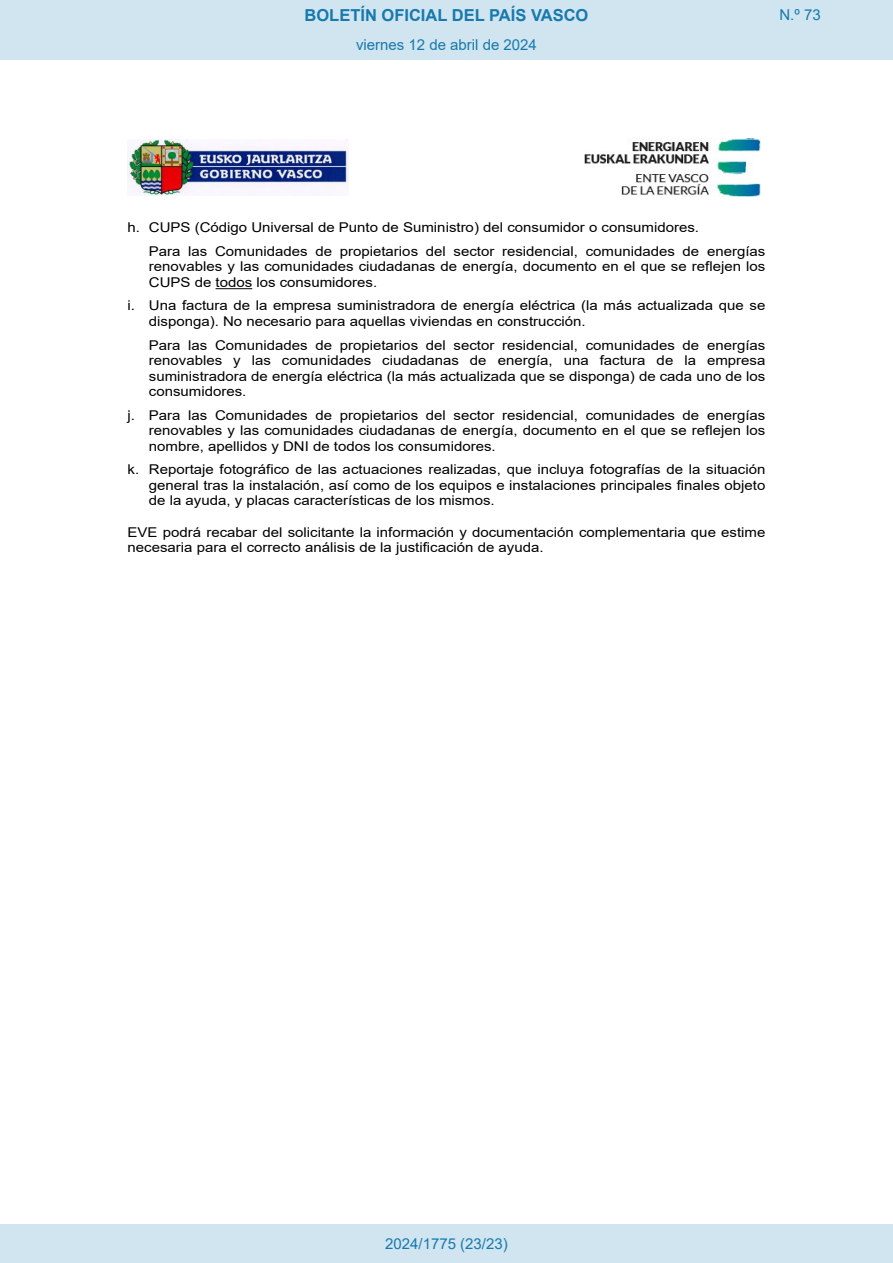
<style>
.page{position:relative;width:893px;height:1263px;background:#fff}
.page>*{position:absolute;margin:0;border:0;box-sizing:border-box;transform-origin:0 0}
.t1{font:700 16.5px "Arial";color:#1879ad}
.Paginacion_Centro{font:15px "Arial";color:#1879ad}
.t2{font:13.5px/15.5px "Arial";color:#000;scale:1.11 1}
</style>
<div class="page">
<img style="left:128px;top:139px;width:221px;height:57px">
<img style="left:584px;top:139px;width:177px;height:57px">
<hr style="left:216px;top:288px;width:36px;height:1px;background:#000">
<div style="left:0;top:0;width:893px;height:60px;background:#d0e5f0"></div>
<div style="left:0;top:1225px;width:893px;height:38px;background:#d0e5f0"></div>
<p class="t1" style="left:305px;top:3px;width:285px">BOLETÍN OFICIAL DEL PAÍS VASCO</p>
<p class="Paginacion_Centro" style="left:779px;top:5px;width:43px">N.º 73</p>
<p class="Paginacion_Centro" style="left:356px;top:35px;width:182px">viernes 12 de abril de 2024</p>
<p class="t2" style="left:149px;top:215px;width:557px;line-height:23.5px;text-indent:-21px">h. CUPS (Código Universal de Punto de Suministro) del consumidor o consumidores.<br>Para las Comunidades de propietarios del sector residencial, comunidades de energías</p>
<p class="t2" style="left:149px;top:259px;width:557px">renovables y las comunidades ciudadanas de energía, documento en el que se reflejen los<br>CUPS de todos los consumidores.</p>
<p class="t2" style="left:149px;top:298px;width:557px;text-indent:-21px">i. Una factura de la empresa suministradora de energía eléctrica (la más actualizada que se disponga). No necesario para aquellas viviendas en construcción.</p>
<p class="t2" style="left:149px;top:337px;width:557px;text-align:justify">Para las Comunidades de propietarios del sector residencial, comunidades de energías renovables y las comunidades ciudadanas de energía, una factura de la empresa suministradora de energía eléctrica (la más actualizada que se disponga) de cada uno de los consumidores.</p>
<p class="t2" style="left:149px;top:407px;width:557px;text-align:justify;text-indent:-21px">j. Para las Comunidades de propietarios del sector residencial, comunidades de energías renovables y las comunidades ciudadanas de energía, documento en el que se reflejen los nombre, apellidos y DNI de todos los consumidores.</p>
<p class="t2" style="left:149px;top:462px;width:557px;text-align:justify;text-indent:-21px">k. Reportaje fotográfico de las actuaciones realizadas, que incluya fotografías de la situación general tras la instalación, así como de los equipos e instalaciones principales finales objeto de la ayuda, y placas características de los mismos.</p>
<p class="t2" style="left:128px;top:524px;width:576px">EVE podrá recabar del solicitante la información y documentación complementaria que estime necesaria para el correcto análisis de la justificación de ayuda.</p>
<p class="Paginacion_Centro" style="left:385px;top:1234px;width:124px">2024/1775 (23/23)</p>
</div>
